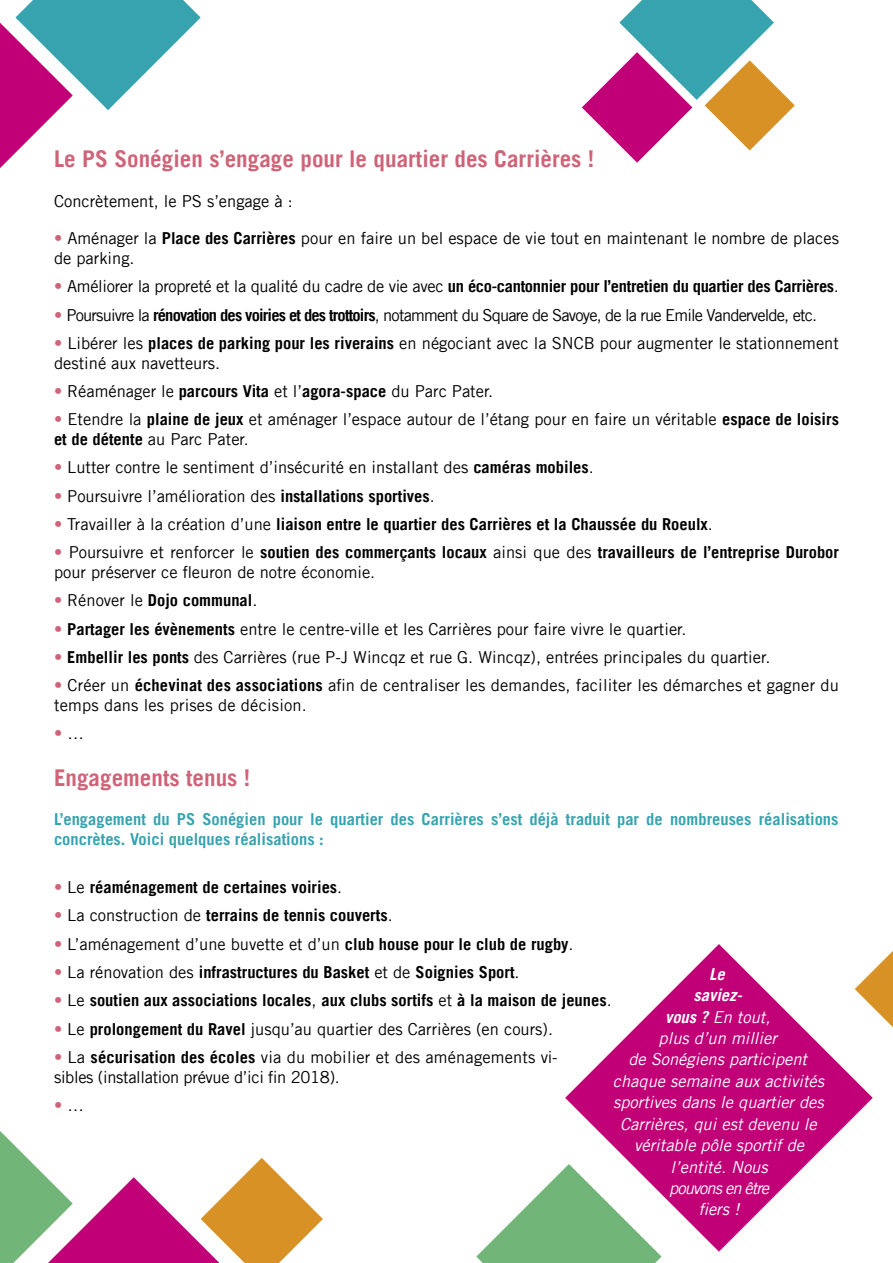
<style>
.page{position:relative;width:893px;height:1263px;background:#fff}
.page>*{position:absolute;margin:0;border:0;box-sizing:border-box;transform-origin:0 0}
.t1{font:700 23.1px "Trade Gothic LT";color:#cf6378}
.t2{font:16.5px/19.8px "Trade Gothic LT";color:#000}
.t3{font:700 16.5px "Trade Gothic LT";color:#000}
.t4{font:italic 16.5px/21.5px "Trade Gothic LT";color:#fff;text-align:center}
.t5{font:700 16.5px/19.8px "Trade Gothic LT";color:#36a3af}
.t6{font:16.5px "Trade Gothic LT";letter-spacing:-.05em;color:#000}
.t7{font:700 16.5px "Trade Gothic LT";letter-spacing:-.02em;color:#000}
.t8{font:16.5px/19.8px "Trade Gothic LT";letter-spacing:-.02em;color:#000}
.t9{font:16.5px "Trade Gothic LT";color:#cf6378}
.s1{color:#cf6378}
.s2{font-weight:700}
.s3{font-weight:400;color:#cf6378}
.s4{font-weight:400}
.s5{color:#000}
</style>
<div class="page">
<svg style="left:0;top:0;width:201px;height:168px"></svg>
<svg style="left:582px;top:0;width:213px;height:163px"></svg>
<svg style="left:565px;top:944px;width:308px;height:308px;fill:#c10077"></svg>
<svg style="left:476px;top:1164px;width:185px;height:99px"></svg>
<svg style="left:0;top:1131px;width:323px;height:132px"></svg>
<svg style="left:855px;top:951px;width:38px;height:76px"></svg>
<h1 class="t1" style="left:54px;top:145px;width:542px">Le PS Sonégien s’engage pour le quartier des Carrières !</h1>
<p class="t2" style="left:54px;top:191px;width:240px">Concrètement, le PS s’engage à :</p>
<p class="t2" style="left:54px;top:228px;width:786px"><span class="s1">•</span> Aménager la <span class="s2">Place des Carrières</span> pour en faire un bel espace de vie tout en maintenant le nombre de places de parking.</p>
<p class="t7" style="left:54px;top:276px;width:786px"><span class="s3">•</span> <span class="s4">Améliorer la propreté et la qualité du cadre de vie avec</span> un éco-cantonnier pour l’entretien du quartier des Carrières<span class="s4">.</span></p>
<p class="t6" style="left:54px;top:305px;width:765px"><span class="s1">•</span> Poursuivre la <span class="s2">rénovation des voiries et des trottoirs</span>, notamment du Square de Savoye, de la rue Emile Vandervelde, etc.</p>
<p class="t2" style="left:54px;top:333px;width:786px"><span class="s1">•</span> Libérer les <span class="s2">places de parking pour les riverains</span> en négociant avec la SNCB pour augmenter le stationnement destiné aux navetteurs.</p>
<p class="t2" style="left:54px;top:381px;width:441px"><span class="s1">•</span> Réaménager le <span class="s2">parcours Vita</span> et l’<span class="s2">agora-space</span> du Parc Pater.</p>
<p class="t2" style="left:54px;top:409px;width:786px"><span class="s1">•</span> Etendre la <span class="s2">plaine de jeux</span> et aménager l’espace autour de l’étang pour en faire un véritable <span class="s2">espace de loisirs et de détente</span> au Parc Pater.</p>
<p class="t2" style="left:54px;top:457px;width:541px"><span class="s1">•</span> Lutter contre le sentiment d’insécurité en installant des <span class="s2">caméras mobiles</span>.</p>
<p class="t2" style="left:54px;top:486px;width:382px"><span class="s1">•</span> Poursuivre l’amélioration des <span class="s2">installations sportives</span>.</p>
<p class="t3" style="left:54px;top:514px;width:660px"><span class="s3">•</span> <span class="s4">Travailler à la création d’une</span> liaison entre le quartier des Carrières et la Chaussée du Roeulx<span class="s4">.</span></p>
<p class="t2" style="left:54px;top:542px;width:786px"><span class="s1">•</span> Poursuivre et renforcer le <span class="s2">soutien des commerçants locaux</span> ainsi que des <span class="s2">travailleurs de l’entreprise Durobor </span>pour préserver ce fleuron de notre économie.</p>
<p class="t3" style="left:54px;top:590px;width:205px"><span class="s3">•</span> <span class="s4">Rénover le</span> Dojo communal<span class="s4">.</span></p>
<p class="t2" style="left:54px;top:619px;width:634px"><span class="s1">•</span> <span class="s2">Partager les évènements</span> entre le centre-ville et les Carrières pour faire vivre le quartier.</p>
<p class="t2" style="left:54px;top:647px;width:718px"><span class="s1">•</span> <span class="s2">Embellir les ponts</span> des Carrières (rue P-J Wincqz et rue G. Wincqz), entrées principales du quartier.</p>
<p class="t2" style="left:54px;top:675px;width:786px"><span class="s1">•</span> Créer un <span class="s2">échevinat des associations</span> afin de centraliser les demandes, faciliter les démarches et gagner du temps dans les prises de décision.</p>
<p class="t9" style="left:54px;top:723px;width:32px">• <span class="s5">…</span></p>
<h1 class="t1" style="left:54px;top:763px;width:198px">Engagements tenus !</h1>
<p class="t5" style="left:54px;top:809px;width:786px">L’engagement du PS Sonégien pour le quartier des Carrières s’est déjà traduit par de nombreuses réalisations concrètes. Voici quelques réalisations :</p>
<p class="t3" style="left:54px;top:877px;width:290px"><span class="s3">•</span> <span class="s4">Le</span> réaménagement de certaines voiries<span class="s4">.</span></p>
<p class="t3" style="left:54px;top:905px;width:340px"><span class="s3">•</span> <span class="s4">La construction de</span> terrains de tennis couverts<span class="s4">.</span></p>
<p class="t2" style="left:54px;top:934px;width:521px"><span class="s1">•</span> L’aménagement d’une buvette et d’un <span class="s2">club house pour le club de rugby</span>.</p>
<p class="t3" style="left:54px;top:962px;width:467px"><span class="s3">•</span> <span class="s4">La rénovation des</span> infrastructures du Basket <span class="s4">et de</span> Soignies Sport<span class="s4">.</span></p>
<p class="t3" style="left:54px;top:990px;width:559px"><span class="s3">•</span> <span class="s4">Le</span> soutien aux associations locales<span class="s4">,</span> aux clubs sortifs <span class="s4">et</span> à la maison de jeunes<span class="s4">.</span></p>
<p class="t2" style="left:54px;top:1019px;width:501px"><span class="s1">•</span> Le <span class="s2">prolongement du Ravel</span> jusqu’au quartier des Carrières (en cours).</p>
<p class="t8" style="left:54px;top:1047px;width:505px"><span class="s1">•</span> La <span class="s2">sécurisation des écoles</span> via du mobilier et des aménagements vi&shy;sibles (installation prévue d’ici fin 2018).</p>
<p class="t9" style="left:54px;top:1095px;width:32px">• <span class="s5">…</span></p>
<p class="t4" style="left:613px;top:963px;width:213px"><span class="s2">Le<br>saviez-<br>vous ?</span> En tout,<br>plus d’un millier<br>de Sonégiens participent chaque semaine aux activités sportives dans le quartier des<br>Carrières, qui est devenu le véritable pôle sportif de l’entité. Nous<br>pouvons en être<br>fiers !</p>
</div>
